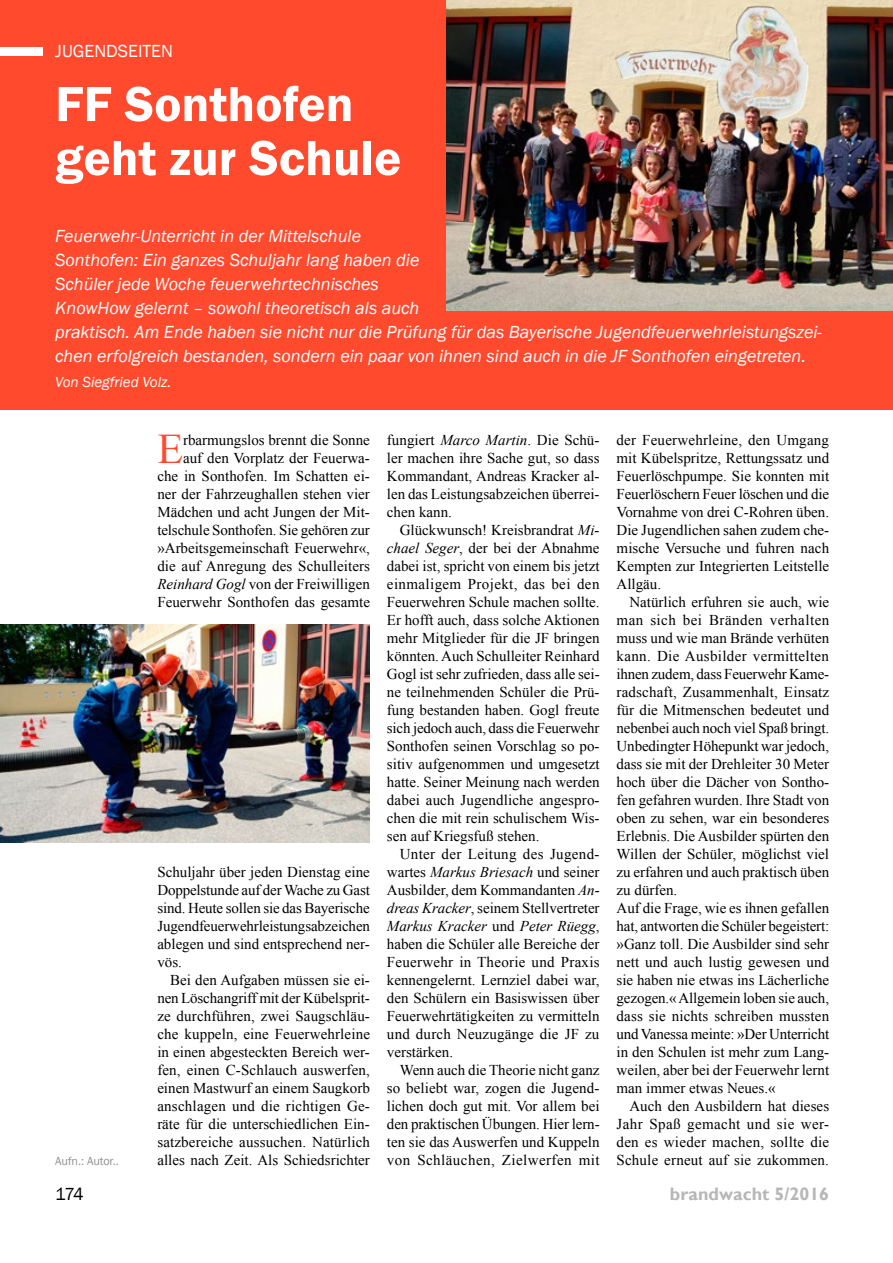
<style>
.page{position:relative;width:893px;height:1263px;background:#fff}
.page>*{position:absolute;margin:0;border:0;box-sizing:border-box;transform-origin:0 0}
.t1{font:600 51px/54px "Franklin Gothic";color:#fff}
.t2{font:42.15px "Times New Roman";color:#ff4a2d}
.t3{font:italic 18px/24px "Franklin Gothic";color:#fff}
.t4{font:700 18px "Gill Sans";color:#b6b7b6}
.t5{font:18px "Franklin Gothic";color:#fff}
.t6{font:18px "Franklin Gothic";color:#000}
.t7{font:15px/18px "Times New Roman";color:#000;text-align:justify}
.t8{font:italic 15px "Franklin Gothic";color:#fff}
.t9{font:12px "Franklin Gothic";color:#8f908e}
.s1{font-style:italic}
</style>
<div class="page">
<div style="left:0;top:0;width:893px;height:409px;background:#ff4a2d"></div>
<img style="left:446px;top:0;width:447px;height:310px">
<div style="left:0;top:47px;width:43px;height:8px;background:#fff"></div>
<img style="left:0;top:624px;width:370px;height:218px">
<p class="t5" style="left:55px;top:40px;width:119px">JUGENDSEITEN</p>
<h1 class="t1" style="left:55px;top:78px;width:348px">FF Sonthofen geht zur Schule</h1>
<p class="t3" style="left:55px;top:224px;width:768px">Feuerwehr-Unterricht in der Mittelschule<br>Sonthofen: Ein ganzes Schuljahr lang haben die<br>Schüler jede Woche feuerwehrtechnisches<br>KnowHow gelernt – sowohl theoretisch als auch<br>praktisch. Am Ende haben sie nicht nur die Prüfung für das Bayerische Jugendfeuerwehrleistungszei&shy;chen erfolgreich bestanden, sondern ein paar von ihnen sind auch in die JF Sonthofen eingetreten.</p>
<p class="t8" style="left:55px;top:373px;width:117px">Von Siegfried Volz.</p>
<p class="t9" style="left:55px;top:1154px;width:65px">Aufn.: Autor..</p>
<p class="t7" style="left:157px;top:431px;width:214px;text-align:right">rbarmungslos brennt die Sonne<br>auf den Vorplatz der Feuerwa-<br>che in Sonthofen. Im Schatten ei&shy;ner der Fahrzeughallen stehen vier Mädchen und acht Jungen der Mit&shy;telschule Sonthofen. Sie gehören zur »Arbeitsgemeinschaft Feuerwehr«, die auf Anregung des Schulleiters <span class="s1">Reinhard Gogl</span> von der Freiwilligen Feuerwehr Sonthofen das gesamte</p>
<h2 class="t2" style="left:157px;top:421px;width:27px">E</h2>
<p class="t7" style="left:157px;top:863px;width:214px">Schuljahr über jeden Dienstag eine Doppelstunde auf der Wache zu Gast sind. Heute sollen sie das Bayerische Jugendfeuerwehrleistungsabzeichen ablegen und sind entsprechend ner&shy;vös.</p>
<p class="t7" style="left:157px;top:971px;width:214px;text-indent:13px">Bei den Aufgaben müssen sie ei&shy;nen Löschangriff mit der Kübelsprit&shy;ze durchführen, zwei Saugschläu&shy;che kuppeln, eine Feuerwehrleine in einen abgesteckten Bereich wer&shy;fen, einen C-Schlauch auswerfen, einen Mastwurf an einem Saugkorb anschlagen und die richtigen Ge&shy;räte für die unterschiedlichen Ein&shy;satzbereiche aussuchen. Natürlich alles nach Zeit. Als Schiedsrichter</p>
<p class="t7" style="left:387px;top:431px;width:214px">fungiert <span class="s1">Marco Martin</span>. Die Schü&shy;ler machen ihre Sache gut, so dass Kommandant, Andreas Kracker al&shy;len das Leistungsabzeichen überrei&shy;chen kann.</p>
<p class="t7" style="left:387px;top:521px;width:214px;text-indent:13px">Glückwunsch! Kreisbrandrat <span class="s1">Mi&shy;chael Seger</span>, der bei der Abnahme dabei ist, spricht von einem bis jetzt einmaligem Projekt, das bei den Feuerwehren Schule machen sollte.<br>Er hofft auch, dass solche Aktionen mehr Mitglieder für die JF bringen könnten. Auch Schulleiter Reinhard Gogl ist sehr zufrieden, dass alle sei&shy;ne teilnehmenden Schüler die Prü&shy;fung bestanden haben. Gogl freute sich jedoch auch, dass die Feuerwehr Sonthofen seinen Vorschlag so po&shy;sitiv aufgenommen und umgesetzt hatte. Seiner Meinung nach werden dabei auch Jugendliche angespro&shy;chen die mit rein schulischem Wis&shy;sen auf Kriegsfuß stehen.</p>
<p class="t7" style="left:387px;top:845px;width:214px;text-indent:13px">Unter der Leitung des Jugend&shy;wartes <span class="s1">Markus Briesach</span> und seiner Ausbilder, dem Kommandanten <span class="s1">An&shy;dreas Kracker</span>, seinem Stellvertreter <span class="s1">Markus Kracker</span> und <span class="s1">Peter Rüegg</span>, haben die Schüler alle Bereiche der Feuerwehr in Theorie und Praxis kennengelernt. Lernziel dabei war, den Schülern ein Basiswissen über Feuerwehrtätigkeiten zu vermitteln und durch Neuzugänge die JF zu verstärken.</p>
<p class="t7" style="left:387px;top:1061px;width:214px;text-indent:13px">Wenn auch die Theorie nicht ganz so beliebt war, zogen die Jugend&shy;lichen doch gut mit. Vor allem bei den praktischen Übungen. Hier lern&shy;ten sie das Auswerfen und Kuppeln von Schläuchen, Zielwerfen mit</p>
<p class="t7" style="left:617px;top:431px;width:214px">der Feuerwehrleine, den Umgang mit Kübelspritze, Rettungssatz und Feuerlöschpumpe. Sie konnten mit Feuerlöschern Feuer löschen und die Vornahme von drei C-Rohren üben.<br>Die Jugendlichen sahen zudem che&shy;mische Versuche und fuhren nach Kempten zur Integrierten Leitstelle Allgäu.</p>
<p class="t7" style="left:617px;top:593px;width:214px;text-align:left;text-indent:13px">Natürlich erfuhren sie auch, wie man sich bei Bränden verhalten muss und wie man Brände verhüten kann. Die Ausbilder vermittelten ihnen zudem, dass Feuerwehr Kame&shy;radschaft, Zusammenhalt, Einsatz für die Mitmenschen bedeutet und nebenbei auch noch viel Spaß bringt.<br>Unbedingter Höhepunkt war jedoch, dass sie mit der Drehleiter 30 Meter hoch über die Dächer von Sontho&shy;fen gefahren wurden. Ihre Stadt von oben zu sehen, war ein besonderes Erlebnis. Die Ausbilder spürten den Willen der Schüler, möglichst viel zu erfahren und auch praktisch üben zu dürfen.<br>Auf die Frage, wie es ihnen gefallen hat, antworten die Schüler begeistert: »Ganz toll. Die Ausbilder sind sehr nett und auch lustig gewesen und sie haben nie etwas ins Lächerliche gezogen.« Allgemein loben sie auch, dass sie nichts schreiben mussten und Vanessa meinte: »Der Unterricht in den Schulen ist mehr zum Lang&shy;weilen, aber bei der Feuerwehr lernt man immer etwas Neues.«</p>
<p class="t7" style="left:617px;top:1097px;width:214px;text-indent:13px">Auch den Ausbildern hat dieses Jahr Spaß gemacht und sie wer&shy;den es wieder machen, sollte die Schule erneut auf sie zukommen.</p>
<p class="t6" style="left:55px;top:1182px;width:30px">174</p>
<p class="t4" style="left:670px;top:1183px;width:161px">brandwacht 5/2016</p>
</div>
